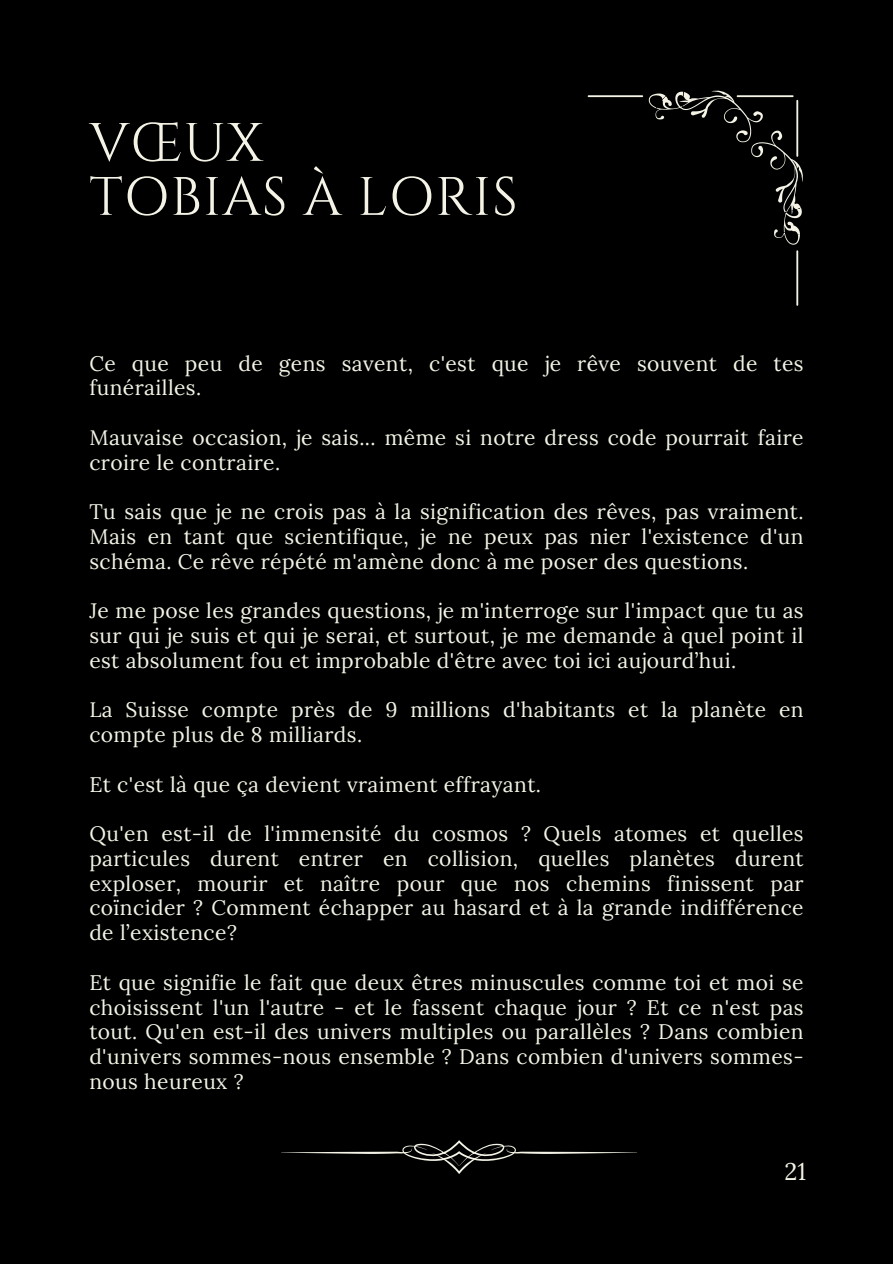
<style>
.page{position:relative;width:893px;height:1264px;background:#fff}
.page>*{position:absolute;margin:0;border:0;box-sizing:border-box;transform-origin:0 0}
.t1{font:54px "Cinzel";letter-spacing:.02em;color:#f4f3e6}
.t2{font:24px "Lora";color:#f4f3e6}
.t3{font:21px/24.8px "Lora";letter-spacing:.02em;color:#f4f3e6;text-align:justify}
</style>
<div class="page">
<div style="left:0;top:0;width:892px;height:1263px;background:#000"></div>
<svg style="left:587px;top:90px;width:216px;height:215px"></svg>
<svg style="left:281px;top:1140px;width:356px;height:33px"></svg>
<p class="t1" style="left:89px;top:108px;width:175px">VŒUX</p>
<p class="t1" style="left:89px;top:162px;width:430px">TOBIAS À LORIS</p>
<p class="t3" style="left:89px;top:350px;width:715px">Ce que peu de gens savent, c'est que je rêve souvent de tes funérailles.</p>
<p class="t3" style="left:89px;top:425px;width:715px">Mauvaise occasion, je sais... même si notre dress code pourrait faire croire le contraire.</p>
<p class="t3" style="left:89px;top:499px;width:715px">Tu sais que je ne crois pas à la signification des rêves, pas vraiment.<br>Mais en tant que scientifique, je ne peux pas nier l'existence d'un schéma. Ce rêve répété m'amène donc à me poser des questions.</p>
<p class="t3" style="left:89px;top:598px;width:715px">Je me pose les grandes questions, je m'interroge sur l'impact que tu as sur qui je suis et qui je serai, et surtout, je me demande à quel point il est absolument fou et improbable d'être avec toi ici aujourd’hui.</p>
<p class="t3" style="left:89px;top:697px;width:715px">La Suisse compte près de 9 millions d'habitants et la planète en compte plus de 8 milliards.</p>
<p class="t3" style="left:89px;top:771px;width:453px">Et c'est là que ça devient vraiment effrayant.</p>
<p class="t3" style="left:89px;top:821px;width:715px">Qu'en est-il de l'immensité du cosmos ? Quels atomes et quelles particules durent entrer en collision, quelles planètes durent exploser, mourir et naître pour que nos chemins finissent par coïncider ? Comment échapper au hasard et à la grande indifférence de l’existence?</p>
<p class="t3" style="left:89px;top:969px;width:715px">Et que signifie le fait que deux êtres minuscules comme toi et moi se choisissent l'un l'autre - et le fassent chaque jour ? Et ce n'est pas tout. Qu'en est-il des univers multiples ou parallèles ? Dans combien d'univers sommes-nous ensemble ? Dans combien d'univers sommes&shy;nous heureux ?</p>
<p class="t2" style="left:784px;top:1155px;width:23px">21</p>
</div>
